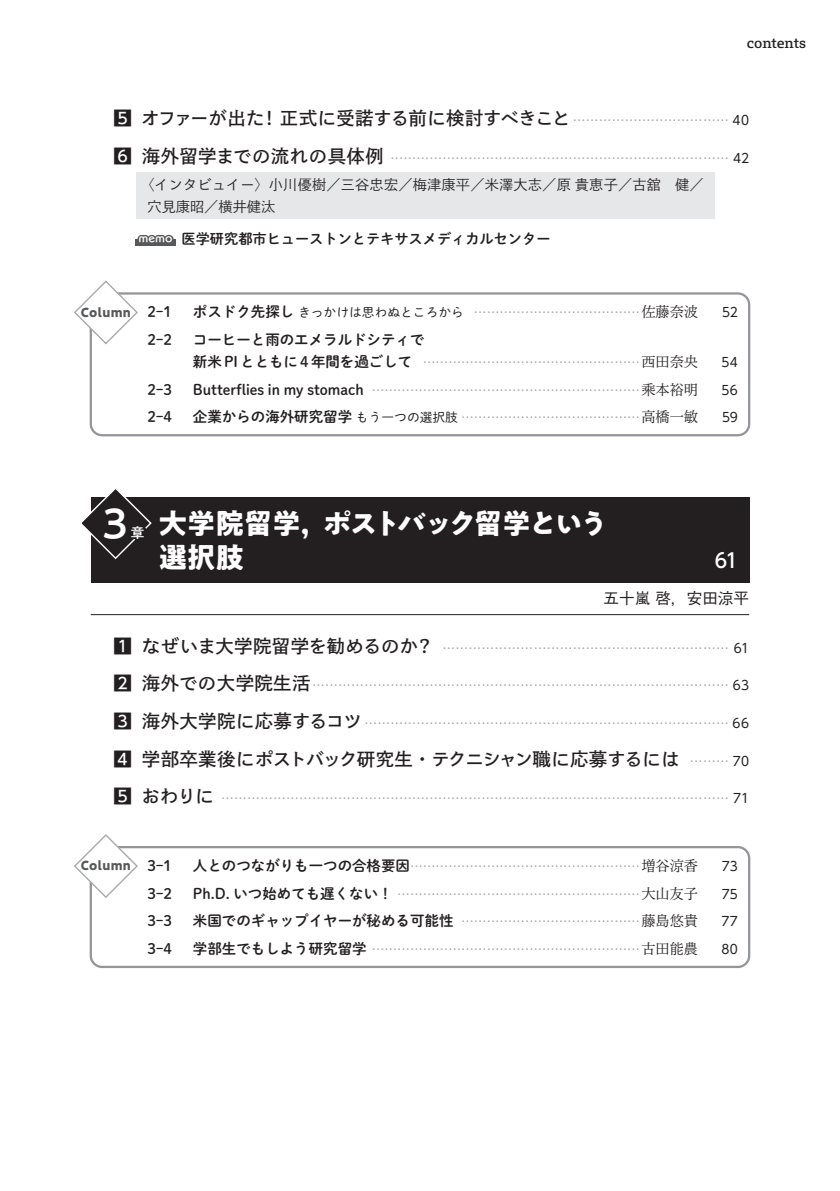
<style>
.page{position:relative;width:840px;height:1191px;background:#fff}
.page>*{position:absolute;margin:0;border:0;box-sizing:border-box;transform-origin:0 0}
.t1{font:42.6px "PA1 Gothic Std N Medium 90 pv RKSJ H";color:#fff}
.t2{font:28.4px/34px "PA1 Gothic Std N Bold 90 pv RKSJ H";letter-spacing:-.055em;color:#fff}
.t3{font:19.8px "UD Shin Go C Oniz Pr 6 N Med 90 pv RKSJ H";color:#fff}
.t4{font:18.4px "P Bunkyu Go Pr 6 N DB 90 pv RKSJ H";letter-spacing:-.01em;color:#231f20}
.t5{font:15.6px "Gothic BBB Pr 6 N Medium 90 pv RKSJ H";color:#231f20}
.t6{font:14.4px "Shuei M Go Std B 90 pv RKSJ H";color:#231f20}
.t7{font:14.2px/21.2px "P Bunkyu Go Pr 6 N R 90 pv RKSJ H";letter-spacing:.015em;color:#231f20}
.t8{font:14.2px "P Shuei M Go Std N B 90 pv RKSJ H";color:#231f20}
.t9{font:14.2px "P Bunkyu Go Pr 6 N DB 90 pv RKSJ H";letter-spacing:-.01em;color:#231f20}
.t10{font:14.2px "PA1 Gothic Std N Medium 90 pv RKSJ H";color:#fff}
.t11{font:13.6px "Tsuku AM Gothic L Std B 90 pv RKSJ H";color:#fff}
.t12{font:12.8px "Gothic BBB Pr 6 N Medium 90 pv RKSJ H";color:#939598}
.t13{font:12.8px "P Shuei M Go Std N L 90 pv RKSJ H";color:#231f20}
.t14{font:12.8px "UD Shin Go C Oniz Pr 6 N Reg 90 pv RKSJ H";letter-spacing:.01em;color:#231f20}
.t15{font:12.8px "PA1 Gothic Std N Bold 90 pv RKSJ H";letter-spacing:.03em;color:#57585a}
.s1{font-family:"UD Shin Go NT Pr 6 N Medium 90 pv RKSJ H"}
.s2{font-family:"Gothic BBB Pr 6 N Medium 90 pv RKSJ H";font-size:12.8px;color:#939598}
.s3{font-family:"UD Shin Go C Oniz Pr 6 N Reg 90 pv RKSJ H";font-size:12.8px}
.s4{font-family:"UD Shin Go NT Pr 6 N Medium 90 pv RKSJ H";font-size:18.4px;color:#231f20}
.s5{font-family:"P Bunkyu Go Pr 6 N DB 90 pv RKSJ H";font-size:18.4px;color:#231f20}
.s6{font-family:"UD Shin Go C Oniz Pr 6 N Reg 90 pv RKSJ H";color:#231f20}
.s7{font-family:"Shuei M Go Std B 90 pv RKSJ H";font-size:14.4px}
.s8{font-family:"Gothic BBB Pr 6 N Medium 90 pv RKSJ H";color:#939598}
.s9{font-family:"P Bunkyu Min Pr 6 N R 90 pv RKSJ H";font-size:14.2px}
.s10{font-family:"Shuei M Go Std B 90 pv RKSJ H";font-size:14.4px;color:#231f20}
.s11{font-family:"P Bunkyu Min Pr 6 N R 90 pv RKSJ H";font-size:14.2px;color:#231f20}
.s12{font-family:"P Shuei M Go Std N L 90 pv RKSJ H";color:#231f20}
</style>
<div class="page">
<div style="left:136px;top:172px;width:578px;height:47px;background:#e6e7e9"></div>
<div style="left:90px;top:292px;width:659px;height:144px;border:2px solid #939598;border-radius:11px"></div>
<div style="left:91px;top:497px;width:657px;height:86px;background:#231f20"></div>
<hr style="left:91px;top:614px;width:657px;height:1px;background:#231f20">
<div style="left:90px;top:846px;width:659px;height:122px;border:2px solid #939598;border-radius:11px"></div>
<div style="left:135px;top:239px;width:41px;height:7px;background:#57585a"></div>
<svg style="left:137px;top:234px;width:30px;height:5px"></svg>
<div style="left:164px;top:235px;width:10px;height:9px;border:3px solid #57585a;border-radius:50%"></div>
<div style="left:165px;top:236px;width:7px;height:7px;border:3px solid #57585a;border-radius:50%"></div>
<svg style="left:74px;top:280px;width:65px;height:65px"></svg>
<svg style="left:81px;top:489px;width:71px;height:71px"></svg>
<svg style="left:74px;top:834px;width:65px;height:65px"></svg>
<p class="t9" style="left:746px;top:37px;width:60px">contents</p>
<h3 class="t4" style="left:113px;top:112px;width:636px"><span class="s1">5</span> オファーが出た！ 正式に受諾する前に検討すべきこと <span class="s2">………………………………</span> <span class="s3">40</span></h3>
<p class="t12" style="left:113px;top:153px;width:636px"><span class="s4">6</span> <span class="s5">海外留学までの流れの具体例</span> …………………………………………………………………… <span class="s6">42</span></p>
<p class="t7" style="left:147px;top:176px;width:557px;text-indent:-7px">〈インタビュイー〉小川優樹／三谷忠宏／梅津康平／米澤大志／原 貴恵子／古舘　健／穴見康昭／横井健汰</p>
<p class="t8" style="left:181px;top:234px;width:370px">医学研究都市ヒューストンとテキサスメディカルセンター</p>
<p class="t11" style="left:138px;top:232px;width:36px">memo</p>
<p class="t15" style="left:81px;top:307px;width:52px">Column</p>
<p class="t6" style="left:147px;top:306px;width:26px">2-1</p>
<p class="t13" style="left:193px;top:308px;width:506px"><span class="s7">ポスドク先探し</span> きっかけは思わぬところから <span class="s8">…………………………………</span><span class="s9">佐藤奈波</span></p>
<p class="t14" style="left:721px;top:308px;width:17px">52</p>
<p class="t6" style="left:147px;top:334px;width:26px">2-2</p>
<p class="t6" style="left:193px;top:334px;width:233px">コーヒーと雨のエメラルドシティで</p>
<p class="t12" style="left:193px;top:357px;width:506px"><span class="s10">新米 PI とともに 4 年間を過ごして</span> ……………………………………………<span class="s11">西田奈央</span></p>
<p class="t14" style="left:721px;top:357px;width:18px">54</p>
<p class="t6" style="left:147px;top:384px;width:26px">2-3</p>
<p class="t6" style="left:193px;top:384px;width:506px">Butterflies in my stomach <span class="s2">………………………………………………………</span><span class="s9">乘本裕明</span></p>
<p class="t14" style="left:721px;top:385px;width:18px">56</p>
<p class="t6" style="left:147px;top:411px;width:26px">2-4</p>
<p class="t12" style="left:193px;top:412px;width:506px"><span class="s10">企業からの海外研究留学</span> <span class="s12">もう一つの選択肢</span> ……………………………………<span class="s11">高橋一敏</span></p>
<p class="t14" style="left:721px;top:412px;width:17px">59</p>
<h1 class="t1" style="left:103px;top:507px;width:27px">3</h1>
<h2 class="t2" style="left:159px;top:510px;width:450px">大学院留学，ポストバック留学という選択肢</h2>
<p class="t10" style="left:130px;top:527px;width:16px">章</p>
<h3 class="t3" style="left:714px;top:553px;width:25px">61</h3>
<p class="t5" style="left:603px;top:592px;width:147px">五十嵐 啓，安田涼平</p>
<p class="t12" style="left:113px;top:643px;width:636px"><span class="s4">1</span> <span class="s5">なぜいま大学院留学を勧めるのか？</span> ………………………………………………………… <span class="s6">61</span></p>
<p class="t12" style="left:113px;top:681px;width:636px"><span class="s4">2</span> <span class="s5">海外での大学院生活</span> …………………………………………………………………………………… <span class="s6">63</span></p>
<p class="t12" style="left:113px;top:718px;width:636px"><span class="s4">3</span> <span class="s5">海外大学院に応募するコツ</span> ………………………………………………………………………… <span class="s6">66</span></p>
<h3 class="t4" style="left:113px;top:751px;width:636px"><span class="s1">4</span> 学部卒業後にポストバック研究生・テクニシャン職に応募するには <span class="s2">………</span> <span class="s3">70</span></h3>
<p class="t12" style="left:113px;top:793px;width:636px"><span class="s4">5</span> <span class="s5">おわりに</span> ……………………………………………………………………………………………………… <span class="s6">71</span></p>
<p class="t15" style="left:81px;top:860px;width:52px">Column</p>
<p class="t6" style="left:147px;top:860px;width:26px">3-1</p>
<p class="t12" style="left:193px;top:861px;width:506px"><span class="s10">人とのつながりも一つの合格要因</span>………………………………………………<span class="s11">増谷涼香</span></p>
<p class="t14" style="left:721px;top:861px;width:18px">73</p>
<p class="t6" style="left:147px;top:887px;width:26px">3-2</p>
<p class="t12" style="left:193px;top:889px;width:506px"><span class="s10">Ph.D. いつ始めても遅くない！</span> …………………………………………………<span class="s11">大山友子</span></p>
<p class="t14" style="left:721px;top:889px;width:17px">75</p>
<p class="t6" style="left:147px;top:915px;width:26px">3-3</p>
<p class="t6" style="left:193px;top:915px;width:506px">米国でのギャップイヤーが秘める可能性 <span class="s2">……………………………………</span><span class="s9">藤島悠貴</span></p>
<p class="t14" style="left:721px;top:916px;width:18px">77</p>
<p class="t6" style="left:147px;top:943px;width:26px">3-4</p>
<p class="t12" style="left:193px;top:944px;width:506px"><span class="s10">学部生でもしよう研究留学</span> ………………………………………………………<span class="s11">古田能農</span></p>
<p class="t14" style="left:721px;top:944px;width:18px">80</p>
</div>
